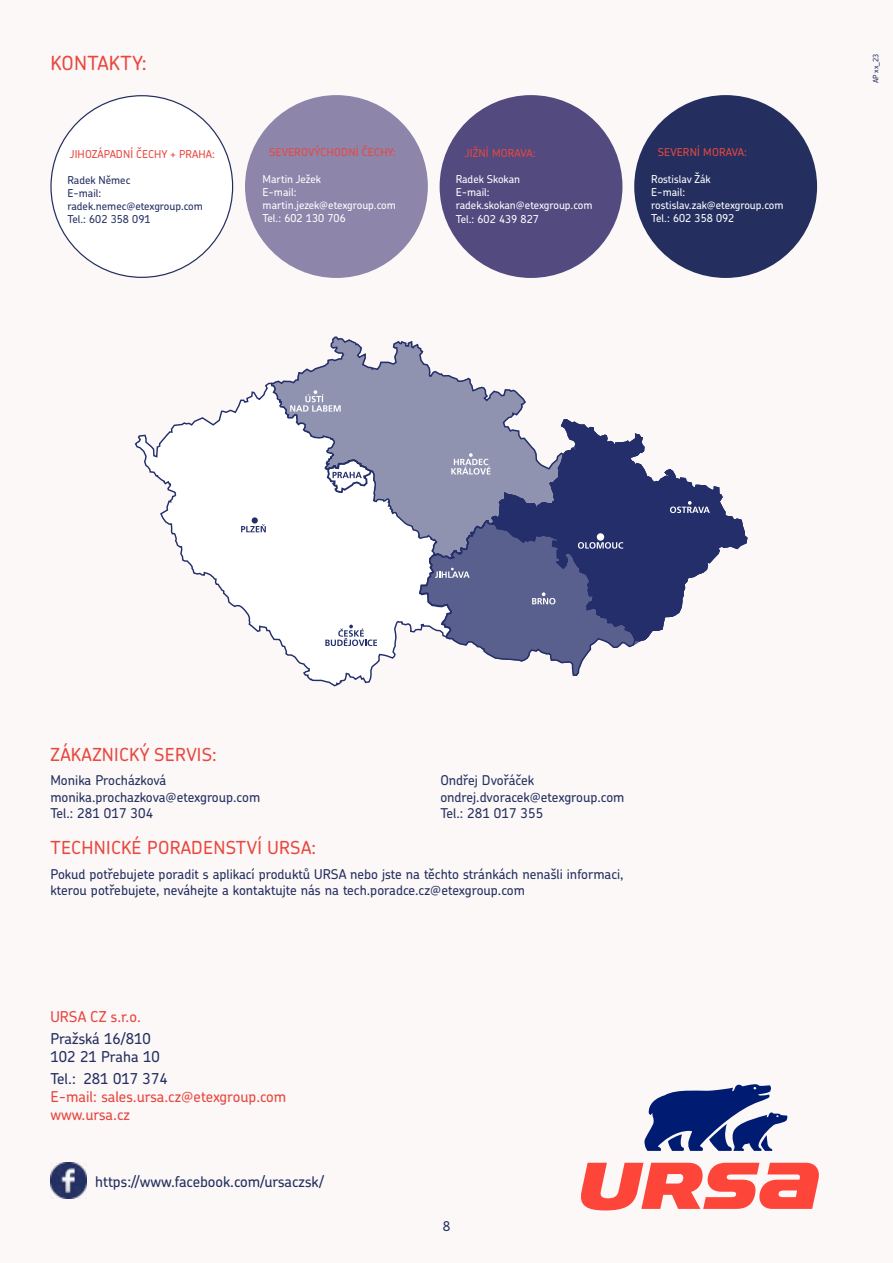
<style>
.page{position:relative;width:893px;height:1263px;background:#fbf8f7}
.page>*{position:absolute;margin:0;border:0;box-sizing:border-box;transform-origin:0 0}
.t1{font:500 19.5px "Chevin Pro";letter-spacing:.015em;color:#e9473f}
.t2{font:500 18px "Chevin Pro";letter-spacing:.015em;color:#e9473f}
.t3{font:500 15px/18px "Chevin Pro";color:#242f60}
.t4{font:500 15px/18px "Chevin Pro";color:#e9473f}
.t5{font:500 13.5px/16.2px "Chevin Pro";color:#242f60}
.t6{font:500 10.95px/13px "Chevin Pro";color:#fff}
.t7{font:500 10.95px "Chevin Pro";letter-spacing:.015em;color:#e9473f}
.t8{font:500 10.95px/13px "Chevin Pro";color:#242f60}
.t9{font:500 7.5px "Chevin Pro";color:#242f60}
</style>
<div class="page">
<svg style="left:274px;top:337px;width:252px;height:182px"></svg>
<svg style="left:135px;top:382px;width:317px;height:305px"></svg>
<svg style="left:241px;top:524px;width:25px;height:8px"></svg>
<div style="left:252px;top:517px;width:6px;height:7px;background:#232e6a;border-radius:50%"></div>
<svg style="left:290px;top:390px;width:51px;height:22px"></svg>
<svg style="left:451px;top:453px;width:37px;height:22px"></svg>
<svg style="left:325px;top:625px;width:52px;height:21px"></svg>
<svg style="left:326px;top:458px;width:48px;height:36px"></svg>
<svg style="left:488px;top:418px;width:260px;height:224px"></svg>
<svg style="left:670px;top:501px;width:40px;height:12px"></svg>
<svg style="left:397px;top:519px;width:240px;height:158px"></svg>
<div style="left:634px;top:95px;width:183px;height:183px;background:#242f60;border-radius:50%"></div>
<div style="left:245px;top:95px;width:183px;height:183px;background:#8e85ab;border-radius:50%"></div>
<div style="left:51px;top:96px;width:182px;height:181px;background:#fff;border-radius:50%"></div>
<div style="left:440px;top:95px;width:182px;height:183px;background:#534a80;border-radius:50%"></div>
<svg style="left:644px;top:1084px;width:144px;height:67px"></svg>
<svg style="left:581px;top:1163px;width:238px;height:47px"></svg>
<img style="left:50px;top:1163px;width:36px;height:35px">
<h1 class="t1" style="left:51px;top:50px;width:98px">KONTAKTY:</h1>
<p class="t7" style="left:70px;top:146px;width:146px">JIHOZÁPADNÍ ČECHY + PRAHA:</p>
<p class="t8" style="left:67px;top:173px;width:137px">Radek Němec<br>E-mail: radek.nemec@etexgroup.com<br>Tel.: 602 358 091</p>
<p class="t7" style="left:269px;top:145px;width:128px">SEVEROVÝCHODNÍ ČECHY:</p>
<p class="t6" style="left:263px;top:172px;width:135px">Martin Ježek<br>E-mail: martin.jezek@etexgroup.com<br>Tel.: 602 130 706</p>
<p class="t7" style="left:465px;top:146px;width:72px">JIŽNÍ MORAVA:</p>
<p class="t6" style="left:456px;top:173px;width:138px">Radek Skokan<br>E-mail: radek.skokan@etexgroup.com<br>Tel.: 602 439 827</p>
<p class="t7" style="left:658px;top:145px;width:91px">SEVERNÍ MORAVA:</p>
<p class="t6" style="left:651px;top:172px;width:134px">Rostislav Žák<br>E-mail: rostislav.zak@etexgroup.com<br>Tel.: 602 358 092</p>
<p class="t9" style="left:871px;top:83px;width:31px;rotate:-90deg">AP xx_23</p>
<h2 class="t2" style="left:51px;top:742px;width:168px">ZÁKAZNICKÝ SERVIS:</h2>
<p class="t5" style="left:50px;top:772px;width:211px">Monika Procházková monika.prochazkova@etexgroup.com<br>Tel.: 281 017 304</p>
<p class="t5" style="left:440px;top:772px;width:186px">Ondřej Dvořáček ondrej.dvoracek@etexgroup.com<br>Tel.: 281 017 355</p>
<h2 class="t2" style="left:51px;top:836px;width:267px">TECHNICKÉ PORADENSTVÍ URSA:</h2>
<p class="t5" style="left:50px;top:866px;width:575px">Pokud potřebujete poradit s aplikací produktů URSA nebo jste na těchto stránkách nenašli informaci, kterou potřebujete, neváhejte a kontaktujte nás na tech.poradce.cz@etexgroup.com</p>
<p class="t4" style="left:50px;top:1007px;width:92px">URSA CZ s.r.o.</p>
<p class="t3" style="left:50px;top:1029px;width:111px">Pražská 16/810<br>102 21 Praha 10</p>
<p class="t3" style="left:50px;top:1069px;width:119px">Tel.: 281 017 374</p>
<p class="t4" style="left:50px;top:1087px;width:238px">E-mail: sales.ursa.cz@etexgroup.com www.ursa.cz</p>
<p class="t3" style="left:95px;top:1172px;width:230px">https://www.facebook.com/ursaczsk/</p>
<p class="t5" style="left:443px;top:1218px;width:9px">8</p>
</div>
